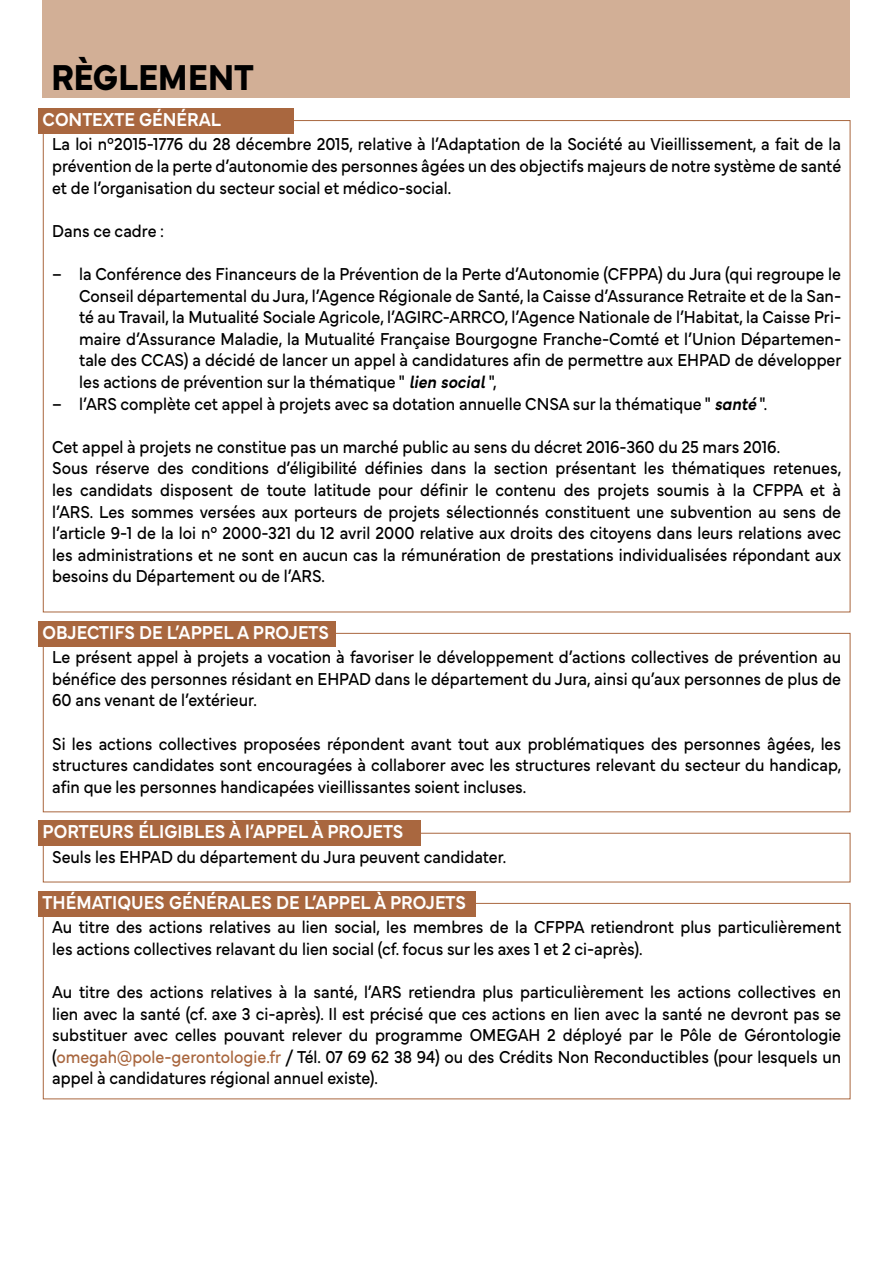
<style>
.page{position:relative;width:893px;height:1263px;background:#fff}
.page>*{position:absolute;margin:0;border:0;box-sizing:border-box;transform-origin:0 0}
.t1{font:700 37.5px "Mundial";color:#000;scale:.9 1}
.t2{font:600 19.5px "Mundial";color:#fff;scale:.9 1}
.t3{font:18px/21.6px "Mundial";color:#000;text-align:justify;scale:.9 1}
.s1{font-weight:600;font-style:italic}
.s2{color:#a9673f}
</style>
<div class="page">
<div style="left:43px;top:0;width:807px;height:98px;background:#d2af96"></div>
<div style="left:38px;top:108px;width:256px;height:26px;background:#a9673f"></div>
<div style="left:43px;top:633px;width:807px;height:179px;border:1px solid #a9673f"></div>
<div style="left:38px;top:621px;width:298px;height:25px;background:#a9673f"></div>
<div style="left:43px;top:833px;width:807px;height:49px;border:1px solid #a9673f"></div>
<div style="left:38px;top:821px;width:383px;height:25px;background:#a9673f"></div>
<div style="left:38px;top:891px;width:438px;height:25px;background:#a9673f"></div>
<p class="t1" style="left:51px;top:48px;width:227px">RÈGLEMENT</p>
<p class="t2" style="left:43px;top:104px;width:200px">CONTEXTE GÉNÉRAL</p>
<p class="t3" style="left:52px;top:132px;width:878px">La loi n°2015-1776 du 28 décembre 2015, relative à l’Adaptation de la Société au Vieillissement, a fait de la prévention de la perte d’autonomie des personnes âgées un des objectifs majeurs de notre système de santé et de l’organisation du secteur social et médico-social.</p>
<p class="t3" style="left:52px;top:218px;width:126px">Dans ce cadre :</p>
<p class="t3" style="left:79px;top:261px;width:849px;text-indent:-27px">– la Conférence des Financeurs de la Prévention de la Perte d’Autonomie (CFPPA) du Jura (qui regroupe le Conseil départemental du Jura, l’Agence Régionale de Santé, la Caisse d’Assurance Retraite et de la San&shy;té au Travail, la Mutualité Sociale Agricole, l’AGIRC-ARRCO, l’Agence Nationale de l’Habitat, la Caisse Pri&shy;maire d’Assurance Maladie, la Mutualité Française Bourgogne Franche-Comté et l’Union Départemen&shy;tale des CCAS) a décidé de lancer un appel à candidatures afin de permettre aux EHPAD de développer les actions de prévention sur la thématique " <span class="s1">lien social</span> ",</p>
<p class="t3" style="left:52px;top:391px;width:796px">– l’ARS complète cet appel à projets avec sa dotation annuelle CNSA sur la thématique " <span class="s1">santé</span> ".</p>
<p class="t3" style="left:52px;top:434px;width:810px">Cet appel à projets ne constitue pas un marché public au sens du décret 2016-360 du 25 mars 2016.</p>
<p class="t3" style="left:52px;top:456px;width:879px">Sous réserve des conditions d’éligibilité définies dans la section présentant les thématiques retenues, les candidats disposent de toute latitude pour définir le contenu des projets soumis à la CFPPA et à l’ARS. Les sommes versées aux porteurs de projets sélectionnés constituent une subvention au sens de l’article 9-1 de la loi n° 2000-321 du 12 avril 2000 relative aux droits des citoyens dans leurs relations avec les administrations et ne sont en aucun cas la rémunération de prestations individualisées répondant aux besoins du Département ou de l’ARS.</p>
<p class="t2" style="left:43px;top:617px;width:319px">OBJECTIFS DE L’APPEL A PROJETS</p>
<p class="t3" style="left:52px;top:644px;width:878px">Le présent appel à projets a vocation à favoriser le développement d’actions collectives de prévention au bénéfice des personnes résidant en EHPAD dans le département du Jura, ainsi qu’aux personnes de plus de 60 ans venant de l’extérieur.</p>
<p class="t3" style="left:52px;top:731px;width:879px">Si les actions collectives proposées répondent avant tout aux problématiques des personnes âgées, les structures candidates sont encouragées à collaborer avec les structures relevant du secteur du handicap, afin que les personnes handicapées vieillissantes soient incluses.</p>
<p class="t2" style="left:43px;top:816px;width:402px">PORTEURS ÉLIGIBLES À l’APPEL À PROJETS</p>
<p class="t3" style="left:52px;top:844px;width:506px">Seuls les EHPAD du département du Jura peuvent candidater.</p>
<p class="t2" style="left:43px;top:887px;width:472px">THÉMATIQUES GÉNÉRALES DE L’APPEL À PROJETS</p>
<p class="t3" style="left:52px;top:914px;width:878px">Au titre des actions relatives au lien social, les membres de la CFPPA retiendront plus particulièrement les actions collectives relavant du lien social (cf. focus sur les axes 1 et 2 ci-après).</p>
<p class="t3" style="left:52px;top:979px;width:878px">Au titre des actions relatives à la santé, l’ARS retiendra plus particulièrement les actions collectives en lien avec la santé (cf. axe 3 ci-après). Il est précisé que ces actions en lien avec la santé ne devront pas se substituer avec celles pouvant relever du programme OMEGAH 2 déployé par le Pôle de Gérontologie (<span class="s2">omegah@pole-gerontologie.fr</span> / Tél. 07 69 62 38 94) ou des Crédits Non Reconductibles (pour lesquels un appel à candidatures régional annuel existe).</p>
</div>
